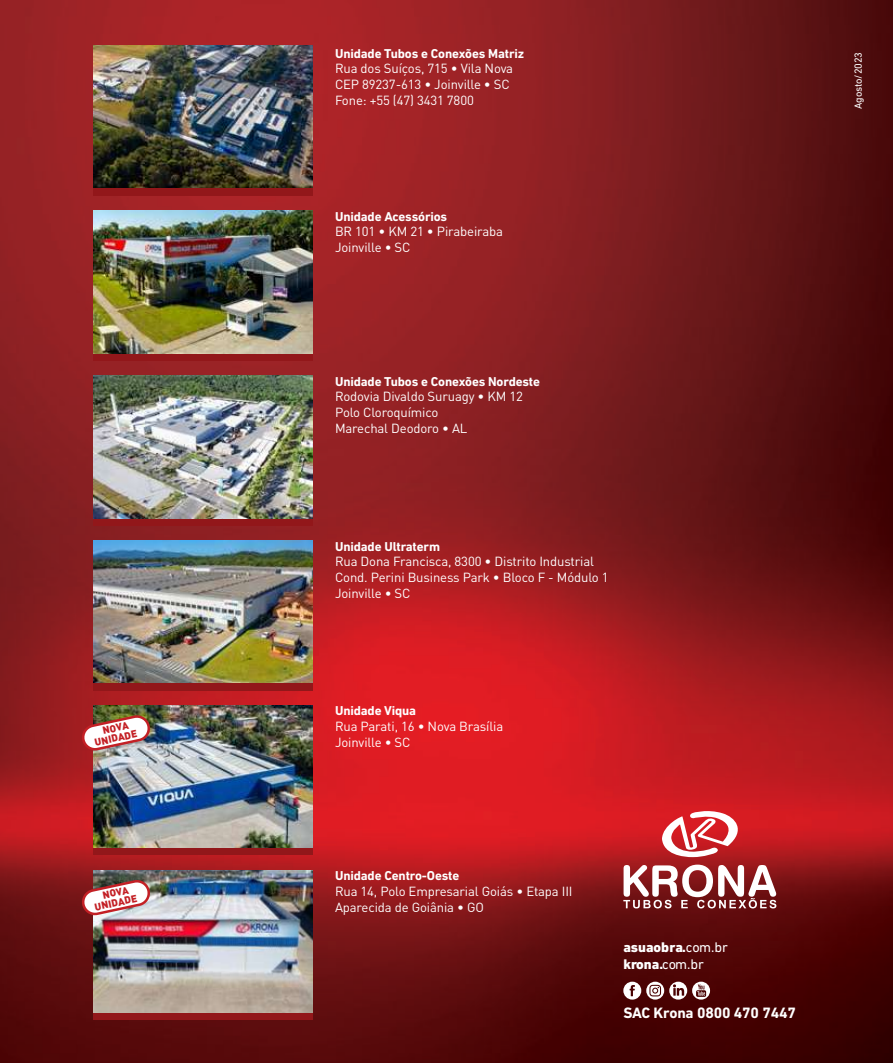
<style>
.page{position:relative;width:893px;height:1063px;background:#fff}
.page>*{position:absolute;margin:0;border:0;box-sizing:border-box;transform-origin:0 0}
.t1{font:700 15.3px "DIN Next LT Pro";letter-spacing:-.01em;color:#fff}
.t2{font:800 14.25px "DIN Next LT Pro";color:#fff}
.t3{font:13.05px/15.8px "DIN Pro";letter-spacing:-.01em;color:#fff}
.t4{font:700 13.05px "DIN Next LT Pro";letter-spacing:-.01em;color:#fff}
.t5{font:10.5px "DIN Next LT Pro";letter-spacing:-.01em;color:#fff}
.t6{font:900 10.2px/9.8px "DIN";color:#c32025;text-align:center}
.s1{font-weight:400}
</style>
<div class="page">
<img style="left:0;top:0;width:893px;height:1063px">
<img style="left:94px;top:46px;width:219px;height:142px">
<div style="left:94px;top:188px;width:219px;height:7px;background:#92171a"></div>
<img style="left:94px;top:541px;width:219px;height:142px">
<div style="left:94px;top:683px;width:219px;height:7px;background:#92171a"></div>
<div style="left:94px;top:518px;width:219px;height:7px;background:#92171a"></div>
<img style="left:94px;top:376px;width:219px;height:142px">
<div style="left:94px;top:353px;width:219px;height:7px;background:#92171a"></div>
<img style="left:94px;top:211px;width:219px;height:142px">
<div style="left:94px;top:848px;width:219px;height:7px;background:#92171a"></div>
<img style="left:94px;top:706px;width:219px;height:142px">
<div style="left:94px;top:1013px;width:219px;height:7px;background:#92171a"></div>
<img style="left:94px;top:870px;width:219px;height:143px">
<svg style="left:81px;top:714px;width:70px;height:38px"></svg>
<svg style="left:81px;top:879px;width:70px;height:37px"></svg>
<svg style="left:662px;top:809px;width:85px;height:48px"></svg>
<svg style="left:623px;top:865px;width:153px;height:43px"></svg>
<svg style="left:623px;top:982px;width:87px;height:18px"></svg>
<p class="t6" style="left:92px;top:727px;width:45px;rotate:-12deg">NOVA<br>UNIDADE</p>
<p class="t6" style="left:92px;top:892px;width:45px;rotate:-12deg">NOVA<br>UNIDADE</p>
<p class="t4" style="left:335px;top:46px;width:191px">Unidade Tubos e Conexões Matriz</p>
<p class="t3" style="left:335px;top:60px;width:180px">Rua dos Suíços, 715 • Vila Nova<br>CEP 89237-613 • Joinville • SC<br>Fone: +55 (47) 3431 7800</p>
<p class="t4" style="left:335px;top:209px;width:114px">Unidade Acessórios</p>
<p class="t3" style="left:335px;top:223px;width:170px">BR 101 • KM 21 • Pirabeiraba<br>Joinville • SC</p>
<p class="t4" style="left:335px;top:374px;width:207px">Unidade Tubos e Conexões Nordeste</p>
<p class="t3" style="left:335px;top:388px;width:190px">Rodovia Divaldo Suruagy • KM 12<br>Polo Cloroquímico<br>Marechal Deodoro • AL</p>
<p class="t4" style="left:335px;top:539px;width:107px">Unidade Ultraterm</p>
<p class="t3" style="left:335px;top:553px;width:275px">Rua Dona Francisca, 8300 • Distrito Industrial<br>Cond. Perini Business Park • Bloco F - Módulo 1<br>Joinville • SC</p>
<p class="t4" style="left:335px;top:703px;width:83px">Unidade Viqua</p>
<p class="t3" style="left:335px;top:718px;width:170px">Rua Parati, 16 • Nova Brasília<br>Joinville • SC</p>
<p class="t4" style="left:335px;top:868px;width:126px">Unidade Centro-Oeste</p>
<p class="t3" style="left:335px;top:883px;width:239px">Rua 14, Polo Empresarial Goiás • Etapa III<br>Aparecida de Goiânia • GO</p>
<p class="t2" style="left:623px;top:939px;width:106px">asuaobra.<span class="s1">com.br</span></p>
<p class="t2" style="left:623px;top:956px;width:82px">krona.<span class="s1">com.br</span></p>
<p class="t1" style="left:623px;top:1004px;width:174px">SAC Krona 0800 470 7447</p>
<p class="t5" style="left:852px;top:109px;width:59px;rotate:-90deg">Agosto/2023</p>
</div>
